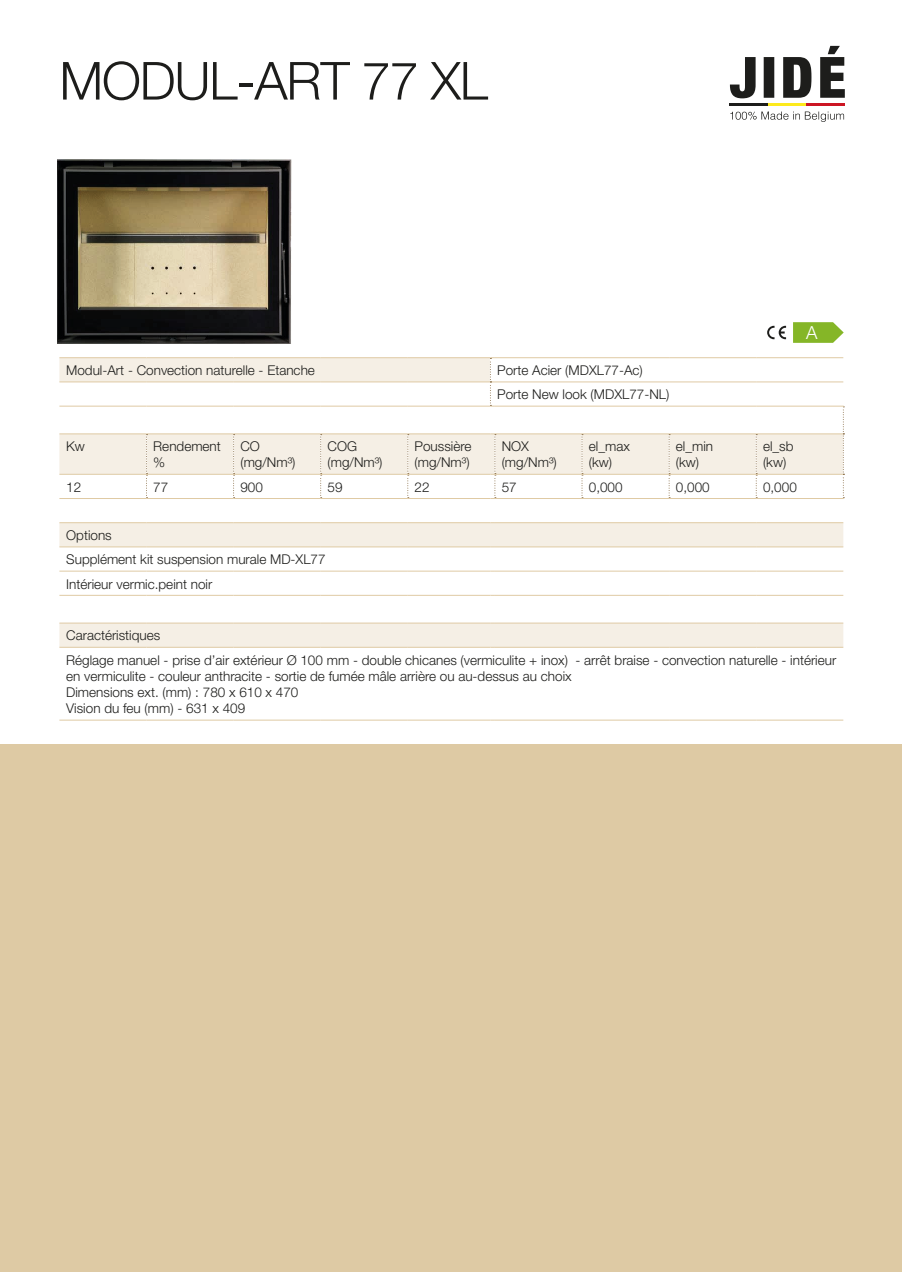
<style>
.page{position:relative;width:902px;height:1272px;background:#fff}
.page>*{position:absolute;margin:0;border:0;box-sizing:border-box;transform-origin:0 0}
.t1{font:300 52.5px "Helvetica Neue";letter-spacing:-.025em;color:#1d1d1b}
.t2{font:300 18px "Helvetica Neue";color:#fff}
.t3{font:300 13.5px/16.2px "Helvetica Neue";color:#1d1d1b}
</style>
<div class="page">
<div style="left:0;top:744px;width:901px;height:527px;background:#decaa4"></div>
<svg style="left:730px;top:111px;width:114px;height:11px"></svg>
<svg style="left:729px;top:46px;width:115px;height:52px"></svg>
<hr style="left:729px;top:104px;width:39px;height:2px;background:#1d1d1b">
<hr style="left:768px;top:104px;width:38px;height:2px;background:#fdea1c">
<hr style="left:806px;top:104px;width:38px;height:2px;background:#cc1523">
<svg style="left:767px;top:326px;width:19px;height:13px"></svg>
<img style="left:58px;top:159px;width:234px;height:185px">
<svg style="left:793px;top:322px;width:51px;height:21px"></svg>
<svg style="left:59px;top:523px;width:784px;height:124px"></svg>
<hr style="left:59px;top:522px;width:87px;height:1px;background:#dfcaa4">
<hr style="left:146px;top:522px;width:87px;height:1px;background:#dfcaa4">
<hr style="left:233px;top:522px;width:88px;height:1px;background:#dfcaa4">
<hr style="left:321px;top:522px;width:87px;height:1px;background:#dfcaa4">
<hr style="left:408px;top:522px;width:82px;height:1px;background:#dfcaa4">
<hr style="left:495px;top:522px;width:87px;height:1px;background:#dfcaa4">
<hr style="left:582px;top:522px;width:87px;height:1px;background:#dfcaa4">
<hr style="left:669px;top:522px;width:87px;height:1px;background:#dfcaa4">
<hr style="left:756px;top:522px;width:87px;height:1px;background:#dfcaa4">
<hr style="left:59px;top:546px;width:87px;height:1px;background:#dfcaa4">
<hr style="left:146px;top:546px;width:87px;height:1px;background:#dfcaa4">
<hr style="left:233px;top:546px;width:88px;height:1px;background:#dfcaa4">
<hr style="left:321px;top:546px;width:87px;height:1px;background:#dfcaa4">
<hr style="left:408px;top:546px;width:82px;height:1px;background:#dfcaa4">
<hr style="left:495px;top:546px;width:87px;height:1px;background:#dfcaa4">
<hr style="left:582px;top:546px;width:87px;height:1px;background:#dfcaa4">
<hr style="left:669px;top:546px;width:87px;height:1px;background:#dfcaa4">
<hr style="left:756px;top:546px;width:87px;height:1px;background:#dfcaa4">
<hr style="left:59px;top:570px;width:87px;height:1px;background:#dfcaa4">
<hr style="left:146px;top:570px;width:87px;height:1px;background:#dfcaa4">
<hr style="left:233px;top:570px;width:88px;height:1px;background:#dfcaa4">
<hr style="left:321px;top:570px;width:87px;height:1px;background:#dfcaa4">
<hr style="left:408px;top:570px;width:82px;height:1px;background:#dfcaa4">
<hr style="left:495px;top:570px;width:87px;height:1px;background:#dfcaa4">
<hr style="left:582px;top:570px;width:87px;height:1px;background:#dfcaa4">
<hr style="left:669px;top:570px;width:87px;height:1px;background:#dfcaa4">
<hr style="left:756px;top:570px;width:87px;height:1px;background:#dfcaa4">
<hr style="left:59px;top:595px;width:87px;height:1px;background:#dfcaa4">
<hr style="left:146px;top:595px;width:87px;height:1px;background:#dfcaa4">
<hr style="left:233px;top:595px;width:88px;height:1px;background:#dfcaa4">
<hr style="left:321px;top:595px;width:87px;height:1px;background:#dfcaa4">
<hr style="left:408px;top:595px;width:82px;height:1px;background:#dfcaa4">
<hr style="left:495px;top:595px;width:87px;height:1px;background:#dfcaa4">
<hr style="left:582px;top:595px;width:87px;height:1px;background:#dfcaa4">
<hr style="left:669px;top:595px;width:87px;height:1px;background:#dfcaa4">
<hr style="left:756px;top:595px;width:87px;height:1px;background:#dfcaa4">
<hr style="left:59px;top:622px;width:87px;height:1px;background:#dfcaa4">
<hr style="left:146px;top:622px;width:87px;height:1px;background:#dfcaa4">
<hr style="left:233px;top:622px;width:88px;height:1px;background:#dfcaa4">
<hr style="left:321px;top:622px;width:87px;height:1px;background:#dfcaa4">
<hr style="left:408px;top:622px;width:82px;height:1px;background:#dfcaa4">
<hr style="left:495px;top:622px;width:87px;height:1px;background:#dfcaa4">
<hr style="left:582px;top:622px;width:87px;height:1px;background:#dfcaa4">
<hr style="left:669px;top:622px;width:87px;height:1px;background:#dfcaa4">
<hr style="left:756px;top:622px;width:87px;height:1px;background:#dfcaa4">
<hr style="left:59px;top:647px;width:87px;height:1px;background:#dfcaa4">
<hr style="left:146px;top:647px;width:87px;height:1px;background:#dfcaa4">
<hr style="left:233px;top:647px;width:88px;height:1px;background:#dfcaa4">
<hr style="left:321px;top:647px;width:87px;height:1px;background:#dfcaa4">
<hr style="left:408px;top:647px;width:82px;height:1px;background:#dfcaa4">
<hr style="left:495px;top:647px;width:87px;height:1px;background:#dfcaa4">
<hr style="left:582px;top:647px;width:87px;height:1px;background:#dfcaa4">
<hr style="left:669px;top:647px;width:87px;height:1px;background:#dfcaa4">
<hr style="left:756px;top:647px;width:87px;height:1px;background:#dfcaa4">
<hr style="left:59px;top:719px;width:87px;height:1px;background:#dfcaa4">
<hr style="left:146px;top:719px;width:87px;height:1px;background:#dfcaa4">
<hr style="left:233px;top:719px;width:88px;height:1px;background:#dfcaa4">
<hr style="left:321px;top:719px;width:87px;height:1px;background:#dfcaa4">
<hr style="left:408px;top:719px;width:82px;height:1px;background:#dfcaa4">
<hr style="left:495px;top:719px;width:87px;height:1px;background:#dfcaa4">
<hr style="left:582px;top:719px;width:87px;height:1px;background:#dfcaa4">
<hr style="left:669px;top:719px;width:87px;height:1px;background:#dfcaa4">
<hr style="left:756px;top:719px;width:87px;height:1px;background:#dfcaa4">
<svg style="left:59px;top:357px;width:785px;height:142px"></svg>
<h1 class="t1" style="left:59px;top:49px;width:430px">MODUL-ART 77 XL</h1>
<h2 class="t2" style="left:805px;top:315px;width:19px">A<sup>+</sup></h2>
<h2 class="t2" style="left:806px;top:321px;width:13px">A</h2>
<p class="t3" style="left:66px;top:362px;width:250px">Modul-Art - Convection naturelle - Etanche</p>
<p class="t3" style="left:497px;top:358px;width:174px;line-height:24.2px">Porte Acier (MDXL77-Ac)<br>Porte New look (MDXL77-NL)</p>
<p class="t3" style="left:66px;top:438px;width:20px">Kw</p>
<p class="t3" style="left:153px;top:438px;width:69px">Rendement %</p>
<p class="t3" style="left:240px;top:438px;width:56px">CO (mg/Nm³)</p>
<p class="t3" style="left:327px;top:438px;width:56px">COG (mg/Nm³)</p>
<p class="t3" style="left:414px;top:438px;width:58px">Poussière (mg/Nm³)</p>
<p class="t3" style="left:501px;top:438px;width:56px">NOX (mg/Nm³)</p>
<p class="t3" style="left:588px;top:438px;width:42px">el_max (kw)</p>
<p class="t3" style="left:676px;top:438px;width:39px">el_min (kw)</p>
<p class="t3" style="left:763px;top:438px;width:32px">el_sb (kw)</p>
<p class="t3" style="left:66px;top:478px;width:17px">12</p>
<p class="t3" style="left:153px;top:478px;width:17px">77</p>
<p class="t3" style="left:240px;top:478px;width:24px">900</p>
<p class="t3" style="left:327px;top:478px;width:17px">59</p>
<p class="t3" style="left:414px;top:478px;width:17px">22</p>
<p class="t3" style="left:501px;top:478px;width:17px">57</p>
<p class="t3" style="left:588px;top:478px;width:35px">0,000</p>
<p class="t3" style="left:676px;top:478px;width:35px">0,000</p>
<p class="t3" style="left:763px;top:478px;width:35px">0,000</p>
<p class="t3" style="left:66px;top:523px;width:261px;line-height:24.2px">Options<br>Supplément kit suspension murale MD-XL77<br>Intérieur vermic.peint noir</p>
<p class="t3" style="left:66px;top:623px;width:771px;line-height:24.2px">Caractéristiques<br>Réglage manuel - prise d’air extérieur Ø 100 mm - double chicanes (vermiculite + inox) - arrêt braise - convection naturelle - intérieur</p>
<p class="t3" style="left:66px;top:667px;width:507px">en vermiculite - couleur anthracite - sortie de fumée mâle arrière ou au-dessus au choix<br>Dimensions ext. (mm) : 780 x 610 x 470<br>Vision du feu (mm) - 631 x 409</p>
</div>
